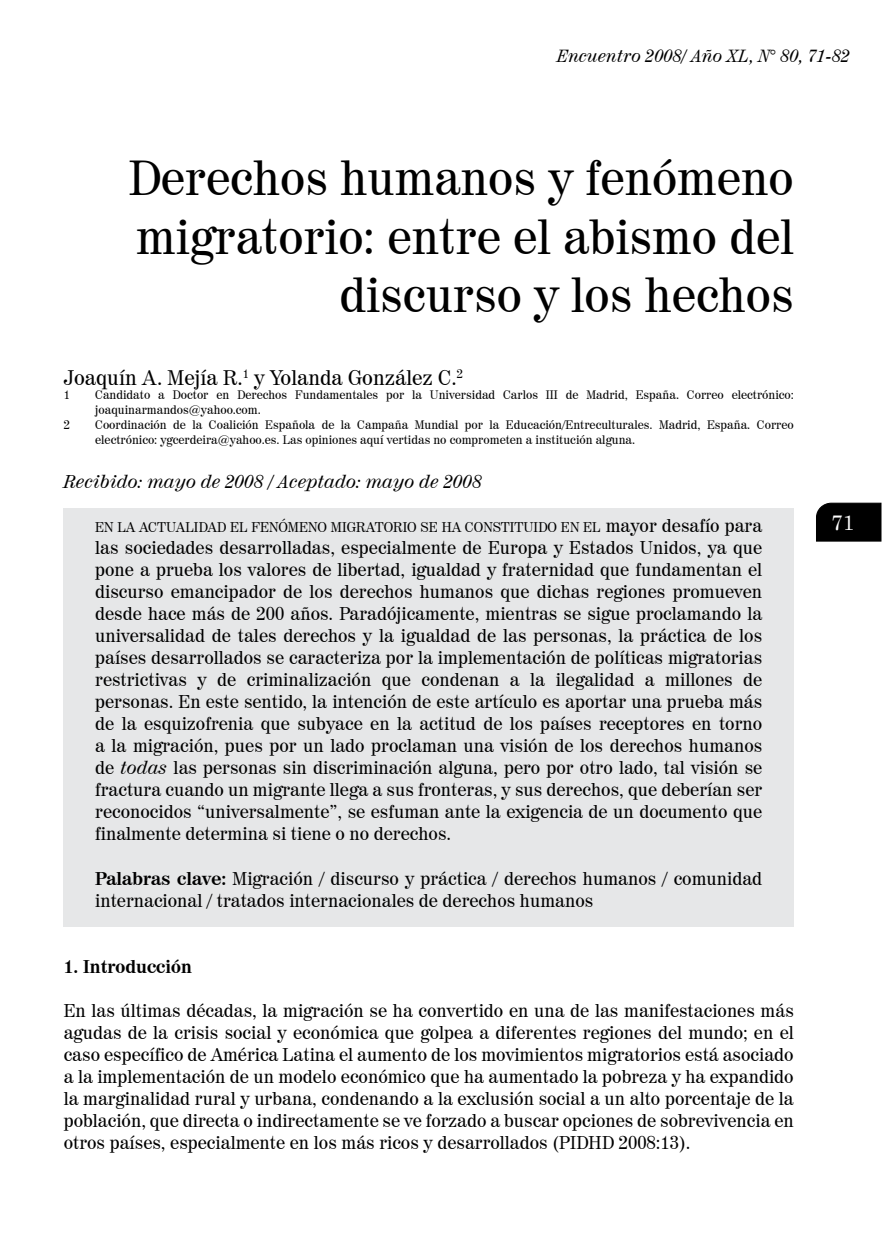
<style>
.page{position:relative;width:882px;height:1260px;background:#fff}
.page>*{position:absolute;margin:0;border:0;box-sizing:border-box;transform-origin:0 0}
.t1{font:49px/58.8px "Century 725 BT";color:#000;text-align:right}
.t2{font:21px "Century 725 BT";color:#000}
.t3{font:21px "Century Schoolbook";color:#fff}
.t4{font:18.38px/22.1px "Century 725 BT";color:#000;text-align:justify}
.t5{font:italic 18.38px "Century 725 BT";color:#000}
.t6{font:700 18.38px "Century 725 BT";color:#000}
.t7{font:italic 17.5px "Century 725 BT";color:#000}
.t8{font:14px "Century 725 BT";color:#000}
.t9{font:12.25px/14.7px "Century 725 BT";color:#000}
.s1{font-size:18.38px}
.s2{font-style:italic}
.s3{font-weight:700}
</style>
<div class="page">
<svg style="left:816px;top:503px;width:66px;height:39px;background:#080808"></svg>
<div style="left:64px;top:509px;width:730px;height:418px;background:#e6e7e8"></div>
<p class="t7" style="left:557px;top:45px;width:295px">Encuentro 2008/ Año XL, N° 80, 71-82</p>
<h1 class="t1" style="left:128px;top:147px;width:667px">Derechos humanos y fenómeno migratorio: entre el abismo del discurso y los hechos</h1>
<p class="t2" style="left:64px;top:364px;width:401px">Joaquín A. Mejía R.<sup>1</sup> y Yolanda González C.<sup>2</sup></p>
<p class="t9" style="left:64px;top:388px;width:8px">1</p>
<p class="t9" style="left:95px;top:388px;width:700px">Candidato a Doctor en Derechos Fundamentales por la Universidad Carlos III de Madrid, España. Correo electrónico: joaquinarmandos@yahoo.com.</p>
<p class="t9" style="left:64px;top:417px;width:8px">2</p>
<p class="t9" style="left:95px;top:417px;width:700px">Coordinación de la Coalición Española de la Campaña Mundial por la Educación/Entreculturales. Madrid, España. Correo electrónico: ygcerdeira@yahoo.es. Las opiniones aquí vertidas no comprometen a institución alguna.</p>
<p class="t5" style="left:64px;top:470px;width:420px">Recibido: mayo de 2008 / Aceptado: mayo de 2008</p>
<p class="t8" style="left:95px;top:518px;width:669px">EN LA ACTUALIDAD EL FENÓMENO MIGRATORIO SE HA CONSTITUIDO EN EL <span class="s1">mayor desafío para</span></p>
<p class="t4" style="left:95px;top:536px;width:669px">las sociedades desarrolladas, especialmente de Europa y Estados Unidos, ya que pone a prueba los valores de libertad, igualdad y fraternidad que fundamentan el discurso emancipador de los derechos humanos que dichas regiones promueven desde hace más de 200 años. Paradójicamente, mientras se sigue proclamando la universalidad de tales derechos y la igualdad de las personas, la práctica de los países desarrollados se caracteriza por la implementación de políticas migratorias restrictivas y de criminalización que condenan a la ilegalidad a millones de personas. En este sentido, la intención de este artículo es aportar una prueba más de la esquizofrenia que subyace en la actitud de los países receptores en torno a la migración, pues por un lado proclaman una visión de los derechos humanos de <span class="s2">todas</span> las personas sin discriminación alguna, pero por otro lado, tal visión se fractura cuando un migrante llega a sus fronteras, y sus derechos, que deberían ser reconocidos “universalmente”, se esfuman ante la exigencia de un documento que finalmente determina si tiene o no derechos.</p>
<p class="t4" style="left:95px;top:867px;width:669px"><span class="s3">Palabras clave:</span> Migración / discurso y práctica / derechos humanos / comunidad internacional / tratados internacionales de derechos humanos</p>
<p class="t6" style="left:64px;top:955px;width:130px">1. Introducción</p>
<p class="t4" style="left:64px;top:999px;width:732px">En las últimas décadas, la migración se ha convertido en una de las manifestaciones más agudas de la crisis social y económica que golpea a diferentes regiones del mundo; en el caso específico de América Latina el aumento de los movimientos migratorios está asociado a la implementación de un modelo económico que ha aumentado la pobreza y ha expandido la marginalidad rural y urbana, condenando a la exclusión social a un alto porcentaje de la población, que directa o indirectamente se ve forzado a buscar opciones de sobrevivencia en otros países, especialmente en los más ricos y desarrollados (PIDHD 2008:13).</p>
<p class="t3" style="left:831px;top:505px;width:21px">71</p>
</div>
